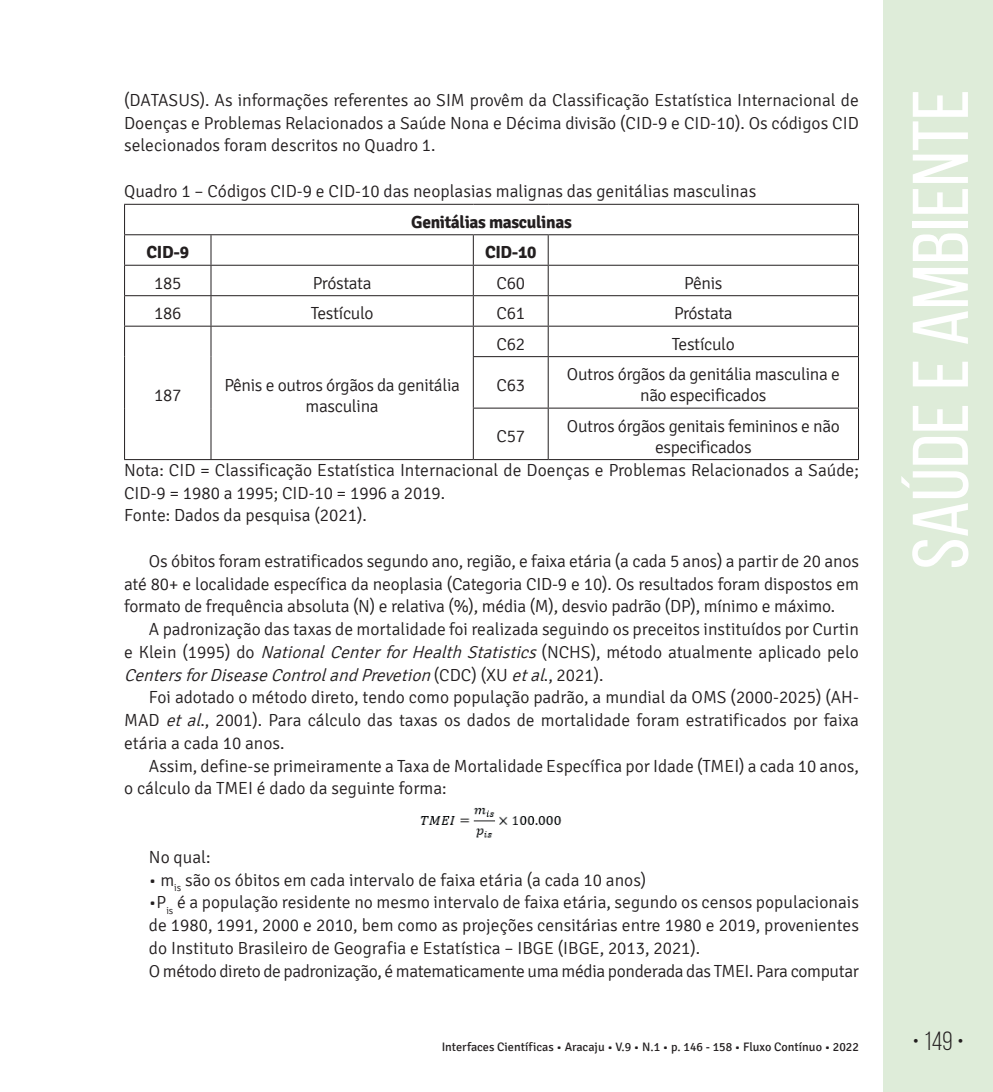
<style>
.page{position:relative;width:993px;height:1092px;background:#fff}
.page>*{position:absolute;margin:0;border:0;box-sizing:border-box;transform-origin:0 0}
.t1{font:78.75px "Bebas Neue";color:#fff;scale:1.09 1}
.t2{font:26.25px "Bebas Neue";color:#231f20}
.t3{font:300 17.5px/22.8px "Signika";color:#231f20;text-align:justify}
.t4{font:300 17.5px/21px "Signika";letter-spacing:-.02em;color:#231f20;text-align:center}
.t5{font:700 17.5px "Signika";letter-spacing:-.02em;color:#231f20}
.t6{font:12.25px "Signika";color:#231f20}
.s1{font-style:italic}
</style>
<div class="page">
<div style="left:883px;top:0;width:109px;height:1091px;background:#deecd9"></div>
<hr style="left:124px;top:204px;width:87px;height:1px;background:#231f20">
<svg style="left:124px;top:205px;width:1px;height:29px"></svg>
<hr style="left:211px;top:204px;width:262px;height:1px;background:#231f20">
<hr style="left:473px;top:204px;width:75px;height:1px;background:#231f20">
<hr style="left:548px;top:204px;width:310px;height:1px;background:#231f20">
<hr style="left:124px;top:234px;width:87px;height:1px;background:#231f20">
<hr style="left:124px;top:235px;width:1px;height:30px;background:#231f20">
<hr style="left:211px;top:234px;width:262px;height:1px;background:#231f20">
<hr style="left:210px;top:235px;width:1px;height:30px;background:#231f20">
<hr style="left:473px;top:234px;width:75px;height:1px;background:#231f20">
<hr style="left:472px;top:235px;width:1px;height:30px;background:#231f20">
<hr style="left:548px;top:234px;width:310px;height:1px;background:#231f20">
<hr style="left:547px;top:235px;width:1px;height:30px;background:#231f20">
<hr style="left:857px;top:235px;width:1px;height:30px;background:#231f20">
<hr style="left:124px;top:265px;width:87px;height:1px;background:#231f20">
<svg style="left:124px;top:266px;width:1px;height:29px"></svg>
<hr style="left:211px;top:265px;width:262px;height:1px;background:#231f20">
<svg style="left:210px;top:266px;width:1px;height:29px"></svg>
<hr style="left:473px;top:265px;width:75px;height:1px;background:#231f20">
<svg style="left:472px;top:266px;width:1px;height:29px"></svg>
<hr style="left:548px;top:265px;width:310px;height:1px;background:#231f20">
<svg style="left:547px;top:266px;width:1px;height:29px"></svg>
<hr style="left:124px;top:295px;width:87px;height:1px;background:#231f20">
<hr style="left:124px;top:296px;width:1px;height:30px;background:#231f20">
<hr style="left:211px;top:295px;width:262px;height:1px;background:#231f20">
<hr style="left:210px;top:296px;width:1px;height:30px;background:#231f20">
<hr style="left:473px;top:295px;width:75px;height:1px;background:#231f20">
<hr style="left:472px;top:296px;width:1px;height:30px;background:#231f20">
<hr style="left:548px;top:295px;width:310px;height:1px;background:#231f20">
<hr style="left:547px;top:296px;width:1px;height:30px;background:#231f20">
<hr style="left:857px;top:296px;width:1px;height:30px;background:#231f20">
<hr style="left:124px;top:326px;width:87px;height:1px;background:#231f20">
<hr style="left:124px;top:326px;width:1px;height:30px;background:#231f20">
<hr style="left:211px;top:326px;width:262px;height:1px;background:#231f20">
<hr style="left:210px;top:326px;width:1px;height:30px;background:#231f20">
<hr style="left:124px;top:356px;width:1px;height:52px;background:#231f20">
<hr style="left:210px;top:356px;width:1px;height:52px;background:#231f20">
<hr style="left:124px;top:408px;width:1px;height:51px;background:#231f20">
<hr style="left:210px;top:408px;width:1px;height:51px;background:#231f20">
<hr style="left:124px;top:459px;width:87px;height:1px;background:#231f20">
<hr style="left:211px;top:459px;width:262px;height:1px;background:#231f20">
<hr style="left:473px;top:326px;width:75px;height:1px;background:#231f20">
<hr style="left:472px;top:326px;width:1px;height:30px;background:#231f20">
<hr style="left:548px;top:326px;width:310px;height:1px;background:#231f20">
<hr style="left:547px;top:326px;width:1px;height:30px;background:#231f20">
<hr style="left:857px;top:326px;width:1px;height:30px;background:#231f20">
<hr style="left:472px;top:356px;width:76px;height:1px;background:#231f20">
<hr style="left:472px;top:357px;width:1px;height:50px;background:#231f20">
<hr style="left:548px;top:356px;width:310px;height:1px;background:#231f20">
<hr style="left:547px;top:357px;width:1px;height:50px;background:#231f20">
<hr style="left:857px;top:357px;width:1px;height:50px;background:#231f20">
<hr style="left:472px;top:407px;width:76px;height:1px;background:#231f20">
<hr style="left:472px;top:408px;width:1px;height:51px;background:#231f20">
<hr style="left:548px;top:407px;width:310px;height:1px;background:#231f20">
<hr style="left:547px;top:408px;width:1px;height:51px;background:#231f20">
<hr style="left:857px;top:408px;width:1px;height:51px;background:#231f20">
<hr style="left:473px;top:459px;width:75px;height:1px;background:#231f20">
<hr style="left:548px;top:459px;width:310px;height:1px;background:#231f20">
<img style="left:420px;top:807px;width:142px;height:31px">
<p class="t3" style="left:124px;top:89px;width:736px">(DATASUS). As informações referentes ao SIM provêm da Classificação Estatística Internacional de Doenças e Problemas Relacionados a Saúde Nona e Décima divisão (CID-9 e CID-10). Os códigos CID selecionados foram descritos no Quadro 1.</p>
<p class="t3" style="left:124px;top:180px;width:633px">Quadro 1 – Códigos CID-9 e CID-10 das neoplasias malignas das genitálias masculinas</p>
<p class="t5" style="left:411px;top:211px;width:162px">Genitálias masculinas</p>
<p class="t5" style="left:146px;top:242px;width:44px">CID-9</p>
<p class="t5" style="left:485px;top:242px;width:53px">CID-10</p>
<p class="t3" style="left:154px;top:272px;width:29px">185</p>
<p class="t4" style="left:313px;top:272px;width:60px">Próstata</p>
<p class="t3" style="left:496px;top:272px;width:30px">C60</p>
<p class="t3" style="left:684px;top:272px;width:40px">Pênis</p>
<p class="t3" style="left:154px;top:302px;width:29px">186</p>
<p class="t4" style="left:310px;top:303px;width:64px">Testículo</p>
<p class="t3" style="left:496px;top:302px;width:30px">C61</p>
<p class="t4" style="left:673px;top:303px;width:60px">Próstata</p>
<p class="t3" style="left:496px;top:332px;width:30px">C62</p>
<p class="t4" style="left:671px;top:333px;width:64px">Testículo</p>
<p class="t3" style="left:496px;top:373px;width:30px">C63</p>
<p class="t4" style="left:566px;top:364px;width:274px">Outros órgãos da genitália masculina e não especificados</p>
<p class="t3" style="left:496px;top:425px;width:30px">C57</p>
<p class="t4" style="left:566px;top:415px;width:274px">Outros órgãos genitais femininos e não especificados</p>
<p class="t3" style="left:124px;top:459px;width:736px;text-align:left">Nota: CID = Classificação Estatística Internacional de Doenças e Problemas Relacionados a Saúde;<br>CID-9 = 1980 a 1995; CID-10 = 1996 a 2019.<br>Fonte: Dados da pesquisa (2021).</p>
<p class="t3" style="left:124px;top:550px;width:736px;text-indent:25px">Os óbitos foram estratificados segundo ano, região, e faixa etária (a cada 5 anos) a partir de 20 anos até 80+ e localidade específica da neoplasia (Categoria CID-9 e 10). Os resultados foram dispostos em formato de frequência absoluta (N) e relativa (%), média (M), desvio padrão (DP), mínimo e máximo.</p>
<p class="t3" style="left:124px;top:618px;width:736px;text-indent:25px">A padronização das taxas de mortalidade foi realizada seguindo os preceitos instituídos por Curtin e Klein (1995) do <span class="s1">NationalCenterforHealthStatistics</span>(NCHS), método atualmente aplicado pelo <span class="s1">CentersforDiseaseControlandPrevetion</span>( C D C ) ( X U <span class="s1">etal</span>. , 2 0 2 1 ) .</p>
<p class="t3" style="left:124px;top:686px;width:736px;text-indent:25px">Foi adotado o método direto, tendo como população padrão, a mundial da OMS (2000-2025) (AH-MAD <span class="s1">etal</span>., 2001). Para cálculo das taxas os dados de mortalidade foram estratificados por faixa etária a cada 10 anos.</p>
<p class="t3" style="left:124px;top:754px;width:736px;text-indent:25px">Assim, define-se primeiramente a Taxa de Mortalidade Específica por Idade (TMEI) a cada 10 anos, o cálculo da TMEI é dado da seguinte forma:</p>
<p class="t3" style="left:154px;top:384px;width:29px">187</p>
<p class="t4" style="left:224px;top:374px;width:237px">Pênis e outros órgãos da genitália masculina</p>
<p class="t3" style="left:149px;top:845px;width:63px">No qual:</p>
<p class="t3" style="left:149px;top:868px;width:498px">• m<sub>is</sub> são os óbitos em cada intervalo de faixa etária (a cada 10 anos)</p>
<p class="t3" style="left:149px;top:891px;width:711px;text-align:left">•P<sub>is</sub> é a população residente no mesmo intervalo de faixa etária, segundo os censos populacionais de 1980, 1991, 2000 e 2010, bem como as projeções censitárias entre 1980 e 2019, provenientes do Instituto Brasileiro de Geografia e Estatística – IBGE (IBGE, 2013, 2021).<br>O método direto de padronização, é matematicamente uma média ponderada das TMEI. Para computar</p>
<h1 class="t1" style="left:897px;top:569px;width:442px;rotate:-90deg">Saúde e Ambiente</h1>
<p class="t6" style="left:441px;top:1040px;width:418px">Interfaces Científicas • Aracaju • V.9 • N.1 • p. 146 - 158 • Fluxo Contínuo • 2022</p>
<h2 class="t2" style="left:912px;top:1026px;width:53px">• 149 •</h2>
</div>
